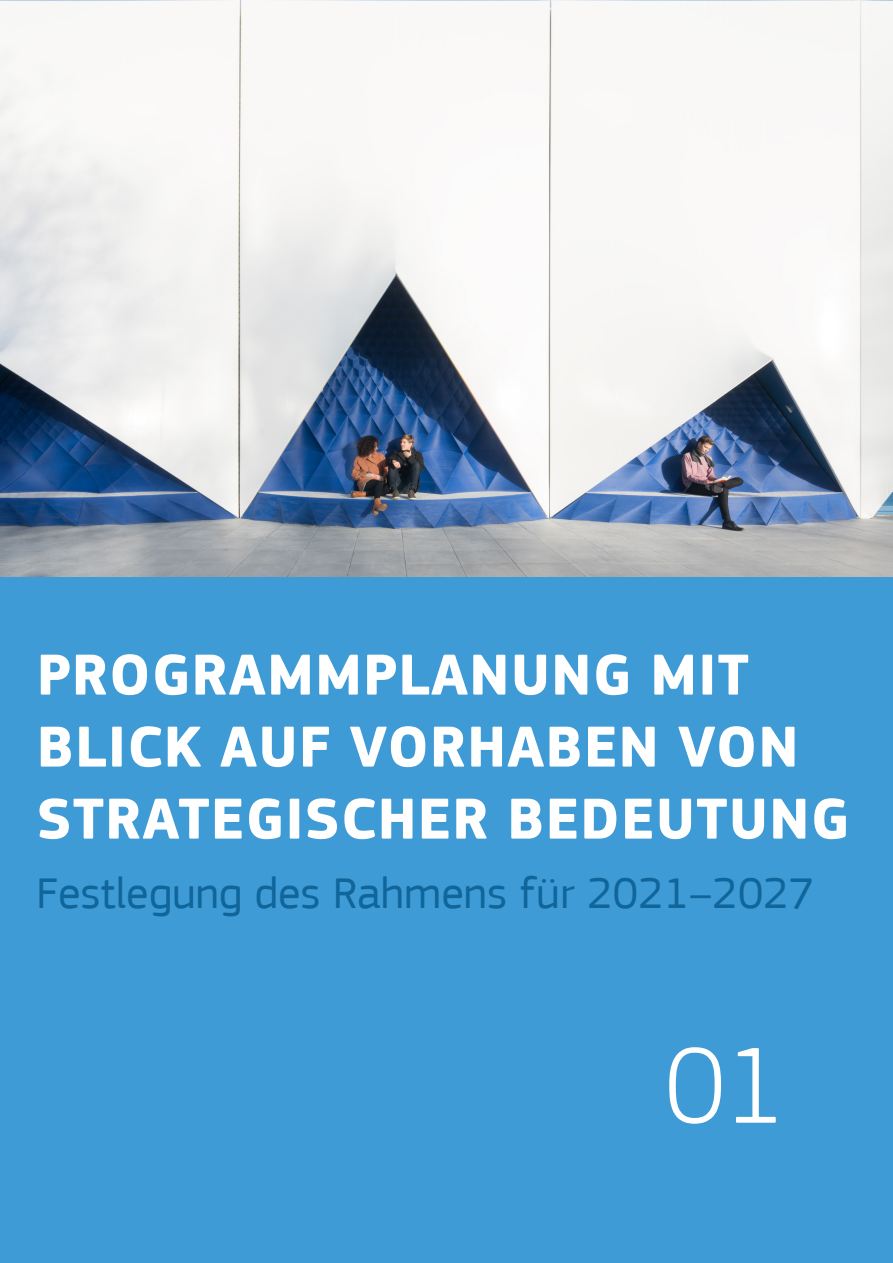
<style>
.page{position:relative;width:893px;height:1263px;background:#fff}
.page>*{position:absolute;margin:0;border:0;box-sizing:border-box;transform-origin:0 0}
.t1{font:300 112.5px "EC Square Sans Pro";color:#fff}
.heading_2{font:700 60px/72px "EC Square Sans Pro";letter-spacing:.02em;color:#fff}
.t2{font:45px "EC Square Sans Pro";color:#10659a}
</style>
<div class="page">
<div style="left:0;top:576px;width:893px;height:687px;background:#3f9bd5"></div>
<img style="left:0;top:0;width:893px;height:576px">
<p class="heading_2" style="left:37px;top:641px;width:814px">PROGRAMMPLANUNG MIT<br>BLICK AUF VORHABEN VON<br>STRATEGISCHER BEDEUTUNG</p>
<p class="t2" style="left:36px;top:866px;width:780px">Festlegung des Rahmens für 2021–2027</p>
<p class="t1" style="left:665px;top:1020px;width:123px">01</p>
</div>
